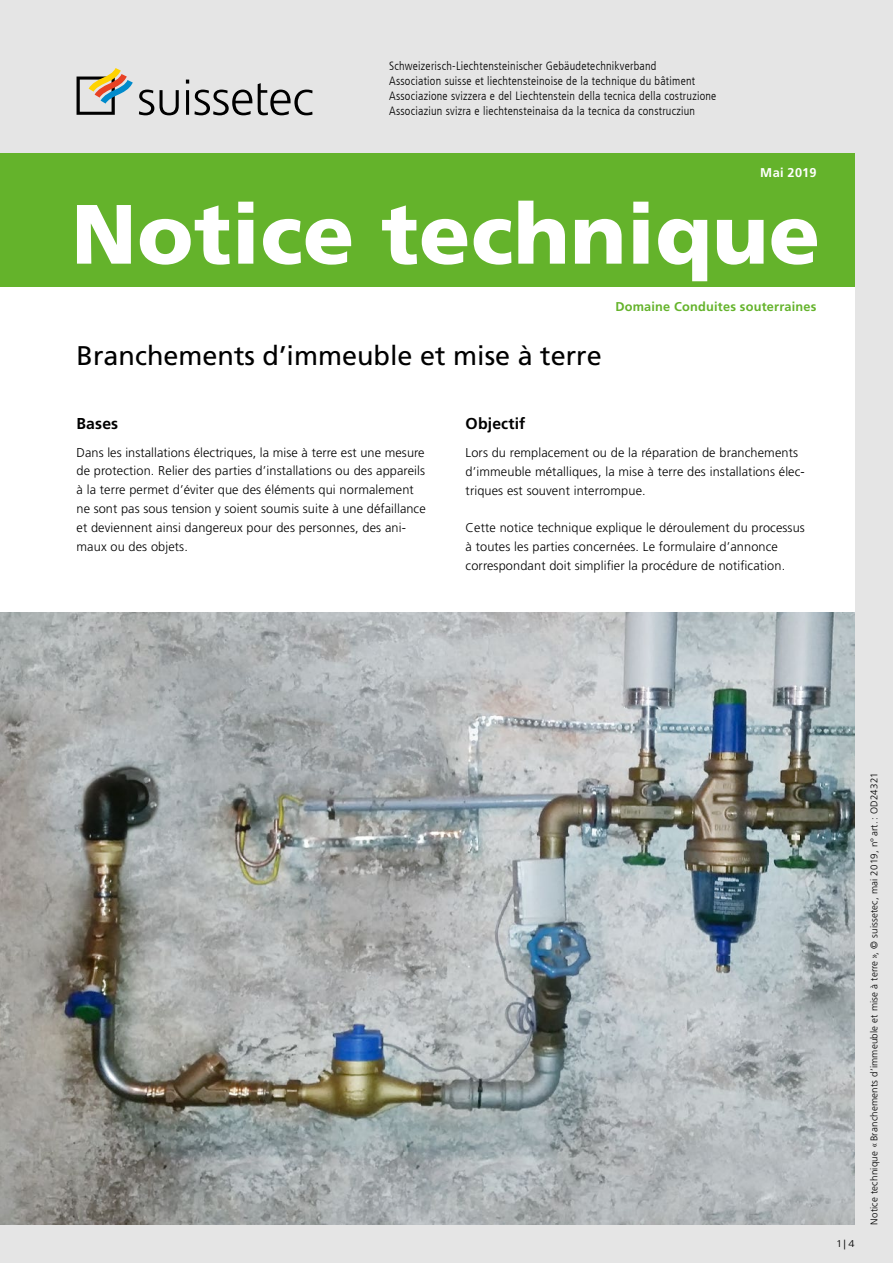
<style>
.page{position:relative;width:893px;height:1263px;background:#e5e5e5}
.page>*{position:absolute;margin:0;border:0;box-sizing:border-box;transform-origin:0 0}
.t1{font:900 84px "Frutiger LT Com";letter-spacing:.005em;color:#fff}
.t2{font:27px "Frutiger LT Std";color:#000}
.t3{font:700 15.75px "Frutiger LT Std";letter-spacing:.01em;color:#000}
.t4{font:300 12.75px/18.8px "Frutiger LT Std";letter-spacing:.01em;color:#000}
.t5{font:700 12.75px "Frutiger LT Std";letter-spacing:.015em;color:#64b32b}
.t6{font:700 12.75px "Frutiger LT Std";letter-spacing:.025em;color:#fff}
.t7{font:300 condensed 12px/15px "Frutiger LT Com";letter-spacing:.02em;color:#000}
.t8{font:300 9.75px "Frutiger LT Std";letter-spacing:.02em;color:#000}
.t9{font:300 9.75px "Frutiger LT Std";letter-spacing:.02em;color:#000;scale:1.14 1}
</style>
<div class="page">
<div style="left:0;top:153px;width:855px;height:1072px;background:#fff"></div>
<svg style="left:139px;top:90px;width:15px;height:25px"></svg>
<svg style="left:160px;top:90px;width:19px;height:25px"></svg>
<hr style="left:186px;top:90px;width:3px;height:25px;background:#000">
<svg style="left:186px;top:80px;width:3px;height:4px"></svg>
<svg style="left:194px;top:90px;width:58px;height:25px"></svg>
<svg style="left:258px;top:83px;width:55px;height:32px"></svg>
<svg style="left:77px;top:68px;width:56px;height:47px"></svg>
<img style="left:0;top:612px;width:855px;height:613px">
<div style="left:0;top:153px;width:855px;height:134px;background:#64b32b"></div>
<p class="t7" style="left:389px;top:58px;width:329px">Schweizerisch-Liechtensteinischer Gebäudetechnikverband<br>Association suisse et liechtensteinoise de la technique du bâtiment Associazione svizzera e del Liechtenstein della tecnica della costruzione Associaziun svizra e liechtensteinaisa da la tecnica da construcziun</p>
<p class="t6" style="left:760px;top:165px;width:58px">Mai 2019</p>
<h1 class="t1" style="left:71px;top:183px;width:750px">Notice technique</h1>
<p class="t5" style="left:615px;top:299px;width:203px">Domaine Conduites souterraines</p>
<h2 class="t2" style="left:77px;top:339px;width:527px">Branchements d’immeuble et mise à terre</h2>
<p class="t3" style="left:77px;top:414px;width:43px">Bases</p>
<p class="t4" style="left:77px;top:443px;width:351px">Dans les installations électriques, la mise à terre est une mesure de protection. Relier des parties d’installations ou des appareils à la terre permet d’éviter que des éléments qui normalement ne sont pas sous tension y soient soumis suite à une défaillance et deviennent ainsi dangereux pour des personnes, des ani&shy;maux ou des objets.</p>
<p class="t3" style="left:466px;top:414px;width:61px">Objectif</p>
<p class="t4" style="left:466px;top:444px;width:341px">Lors du remplacement ou de la réparation de branchements d’immeuble métalliques, la mise à terre des installations élec&shy;triques est souvent interrompue.</p>
<p class="t4" style="left:466px;top:519px;width:341px">Cette notice technique explique le déroulement du processus à toutes les parties concernées. Le formulaire d’annonce correspondant doit simplifier la procédure de notification.</p>
<p class="t9" style="left:836px;top:1238px;width:18px">1|4</p>
<p class="t8" style="left:869px;top:1225px;width:454px;rotate:-90deg">Notice technique « Branchements d’immeuble et mise à terre », © suissetec, mai 2019, n° art. : OD24321</p>
</div>
